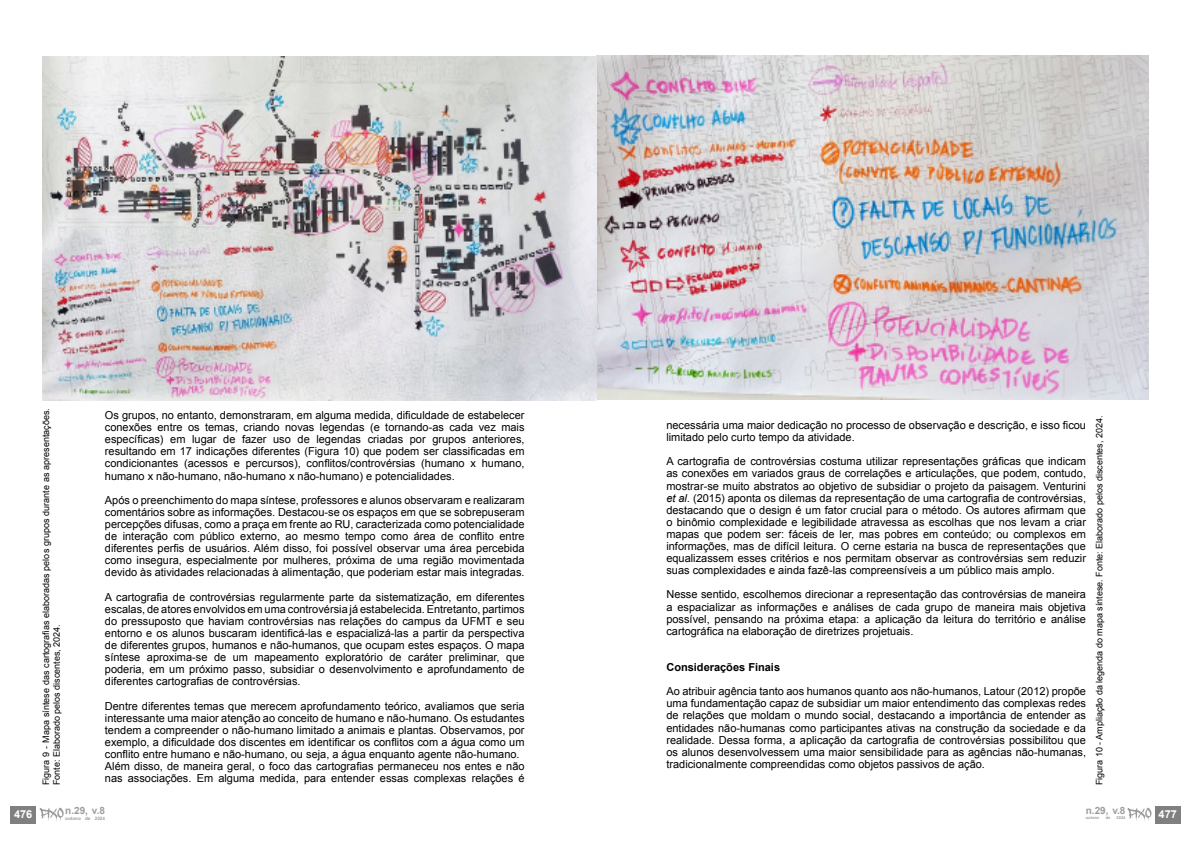
<style>
.page{position:relative;width:1191px;height:842px;background:#fff}
.page>*{position:absolute;margin:0;border:0;box-sizing:border-box;transform-origin:0 0}
.t1{font:11px/12.1px "Arial";color:#000;text-align:justify}
.t2{font:700 11px "Arial";color:#000}
.t3{font:700 11px "Arial";color:#fff}
.t4{font:700 10px "Arial";color:#9d9d9c}
.t5{font:9px/10.8px "Arial";color:#000}
.t6{font:700 4.6px "Arial";color:#9d9d9c}
.t7{font:700 4px "Arial";color:#9d9d9c}
.s1{font-style:italic}
</style>
<div class="page">
<img style="left:43px;top:56px;width:1105px;height:344px">
<div style="left:11px;top:806px;width:25px;height:17px;background:#808080"></div>
<svg style="left:40px;top:808px;width:24px;height:13px"></svg>
<div style="left:1155px;top:806px;width:25px;height:17px;background:#808080"></div>
<svg style="left:1127px;top:808px;width:24px;height:13px"></svg>
<p class="t5" style="left:41px;top:785px;width:379px;rotate:-90deg">Figura 9 - Mapa síntese das cartografias elaboradas pelos grupos durante as apresentações.<br>Fonte: Elaborado pelos discentes, 2024.</p>
<p class="t5" style="left:1094px;top:785px;width:371px;rotate:-90deg">Figura 10 - Ampliação da legenda do mapa síntese. Fonte: Elaborado pelos discentes, 2024.</p>
<p class="t1" style="left:105px;top:409px;width:421px">Os grupos, no entanto, demonstraram, em alguma medida, dificuldade de estabelecer conexões entre os temas, criando novas legendas (e tornando-as cada vez mais específicas) em lugar de fazer uso de legendas criadas por grupos anteriores, resultando em 17 indicações diferentes (Figura 10) que podem ser classificadas em condicionantes (acessos e percursos), conflitos/controvérsias (humano x humano, humano x não-humano, não-humano x não-humano) e potencialidades.</p>
<p class="t1" style="left:105px;top:494px;width:421px">Após o preenchimento do mapa síntese, professores e alunos observaram e realizaram comentários sobre as informações. Destacou-se os espaços em que se sobrepuseram percepções difusas, como a praça em frente ao RU, caracterizada como potencialidade de interação com público externo, ao mesmo tempo como área de conflito entre diferentes perfis de usuários. Além disso, foi possível observar uma área percebida como insegura, especialmente por mulheres, próxima de uma região movimentada devido às atividades relacionadas à alimentação, que poderiam estar mais integradas.</p>
<p class="t1" style="left:105px;top:591px;width:421px">A cartografia de controvérsias regularmente parte da sistematização, em diferentes escalas, de atores envolvidos em uma controvérsia já estabelecida. Entretanto, partimos do pressuposto que haviam controvérsias nas relações do campus da UFMT e seu entorno e os alunos buscaram identificá-las e espacializá-las a partir da perspectiva de diferentes grupos, humanos e não-humanos, que ocupam estes espaços. O mapa síntese aproxima-se de um mapeamento exploratório de caráter preliminar, que poderia, em um próximo passo, subsidiar o desenvolvimento e aprofundamento de diferentes cartografias de controvérsias.</p>
<p class="t1" style="left:105px;top:700px;width:421px;text-align:left">Dentre diferentes temas que merecem aprofundamento teórico, avaliamos que seria interessante uma maior atenção ao conceito de humano e não-humano. Os estudantes tendem a compreender o não-humano limitado a animais e plantas. Observamos, por exemplo, a dificuldade dos discentes em identificar os conflitos com a água como um conflito entre humano e não-humano, ou seja, a água enquanto agente não-humano.<br>Além disso, de maneira geral, o foco das cartografias permaneceu nos entes e não nas associações. Em alguma medida, para entender essas complexas relações é</p>
<p class="t1" style="left:666px;top:419px;width:421px">necessária uma maior dedicação no processo de observação e descrição, e isso ficou limitado pelo curto tempo da atividade.</p>
<p class="t1" style="left:666px;top:455px;width:421px">A cartografia de controvérsias costuma utilizar representações gráficas que indicam as conexões em variados graus de correlações e articulações, que podem, contudo, mostrar-se muito abstratos ao objetivo de subsidiar o projeto da paisagem. Venturini <span class="s1">et al.</span> (2015) aponta os dilemas da representação de uma cartografia de controvérsias, destacando que o design é um fator crucial para o método. Os autores afirmam que o binômio complexidade e legibilidade atravessa as escolhas que nos levam a criar mapas que podem ser: fáceis de ler, mas pobres em conteúdo; ou complexos em informações, mas de difícil leitura. O cerne estaria na busca de representações que equalizassem esses critérios e nos permitam observar as controvérsias sem reduzir suas complexidades e ainda fazê-las compreensíveis a um público mais amplo.</p>
<p class="t1" style="left:666px;top:589px;width:421px">Nesse sentido, escolhemos direcionar a representação das controvérsias de maneira a espacializar as informações e análises de cada grupo de maneira mais objetiva possível, pensando na próxima etapa: a aplicação da leitura do território e análise cartográfica na elaboração de diretrizes projetuais.</p>
<p class="t2" style="left:666px;top:660px;width:115px">Considerações Finais</p>
<p class="t1" style="left:666px;top:685px;width:421px">Ao atribuir agência tanto aos humanos quanto aos não-humanos, Latour (2012) propõe uma fundamentação capaz de subsidiar um maior entendimento das complexas redes de relações que moldam o mundo social, destacando a importância de entender as entidades não-humanas como participantes ativas na construção da sociedade e da realidade. Dessa forma, a aplicação da cartografia de controvérsias possibilitou que os alunos desenvolvessem uma maior sensibilidade para as agências não-humanas, tradicionalmente compreendidas como objetos passivos de ação.</p>
<p class="t3" style="left:14px;top:807px;width:20px">476</p>
<p class="t4" style="left:65px;top:804px;width:41px">n.29, v.8</p>
<p class="t6" style="left:65px;top:815px;width:41px">outono de 2024</p>
<p class="t4" style="left:1085px;top:804px;width:41px">n.29, v.8</p>
<p class="t7" style="left:1085px;top:815px;width:15px">outono</p>
<p class="t7" style="left:1105px;top:815px;width:6px">de</p>
<p class="t7" style="left:1116px;top:815px;width:10px">2024</p>
<p class="t3" style="left:1158px;top:807px;width:20px">477</p>
</div>
